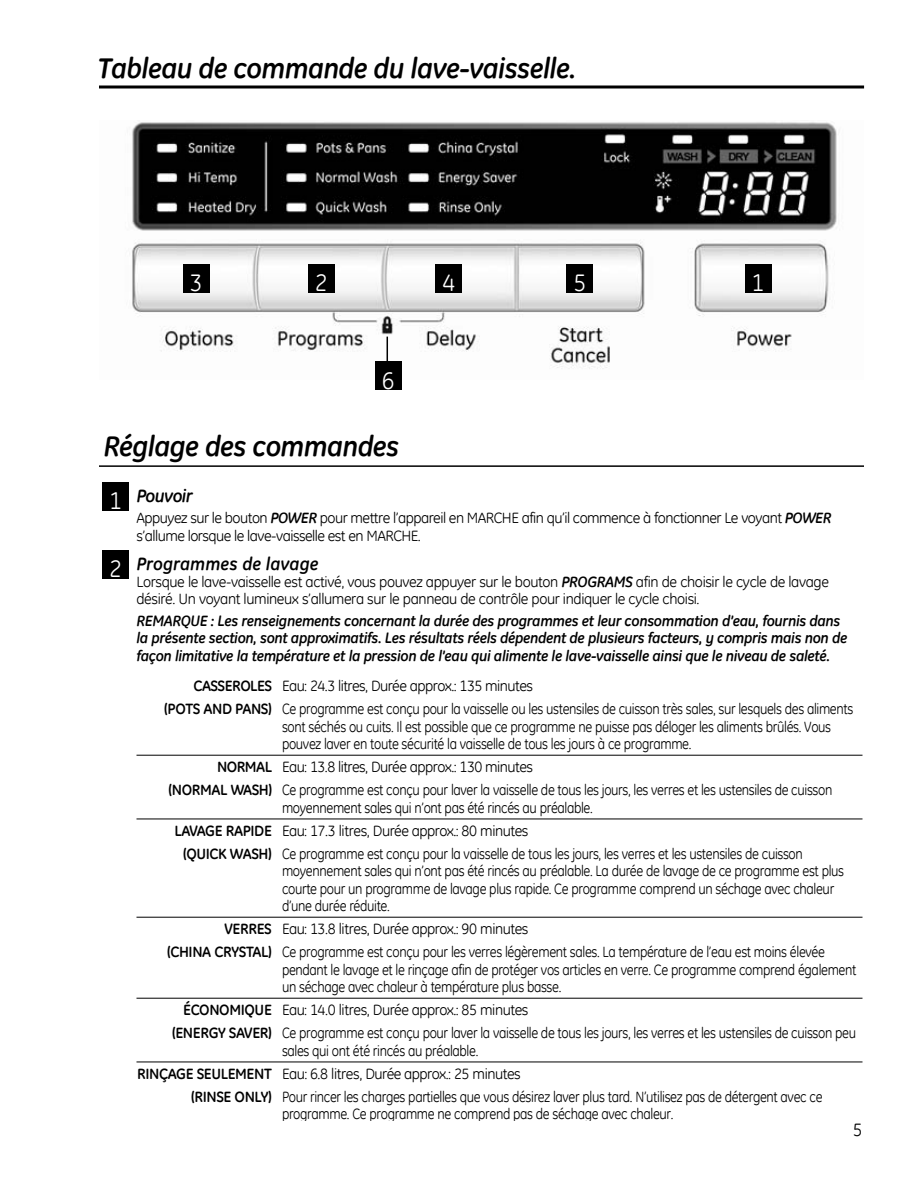
<style>
.page{position:relative;width:918px;height:1188px;background:#fff}
.page>*{position:absolute;margin:0;border:0;box-sizing:border-box;transform-origin:0 0}
.t1{font:italic 700 28.5px "GE Inspira";letter-spacing:-.025em;color:#000}
.t2{font:24px "GE Inspira";color:#fff}
.t3{font:italic 700 18px "GE Inspira";color:#000}
.t4{font:italic 700 18px "GE Inspira";letter-spacing:-.035em;color:#000}
.t5{font:18px "GE Inspira";color:#000}
.t6{font:15px/23.2px "GE Inspira";letter-spacing:-.025em;color:#000}
.t7{font:15px/17.2px "GE Inspira";letter-spacing:-.025em;color:#000;scale:.9 1}
.t8{font:italic 700 15px/17.2px "GE Inspira";letter-spacing:-.025em;color:#000}
.s1{font-weight:400;font-style:normal;font-size:24px;color:#fff}
.s2{font-weight:700;font-style:italic}
.s3{font-weight:700}
</style>
<div class="page">
<hr style="left:99px;top:86px;width:765px;height:2px;background:#000">
<hr style="left:99px;top:465px;width:765px;height:2px;background:#000">
<div style="left:102px;top:482px;width:27px;height:29px;background:#000"></div>
<div style="left:102px;top:550px;width:27px;height:29px;background:#000"></div>
<hr style="left:136px;top:755px;width:726px;height:1px;background:#000">
<hr style="left:136px;top:819px;width:726px;height:1px;background:#000">
<hr style="left:136px;top:917px;width:726px;height:1px;background:#000">
<hr style="left:136px;top:998px;width:726px;height:1px;background:#000">
<hr style="left:136px;top:1062px;width:726px;height:1px;background:#000">
<img style="left:132px;top:122px;width:705px;height:247px">
<div style="left:745px;top:264px;width:27px;height:29px;background:#000"></div>
<div style="left:435px;top:264px;width:27px;height:29px;background:#000"></div>
<div style="left:308px;top:264px;width:27px;height:29px;background:#000"></div>
<div style="left:183px;top:264px;width:27px;height:29px;background:#000"></div>
<div style="left:566px;top:264px;width:27px;height:29px;background:#000"></div>
<div style="left:375px;top:362px;width:27px;height:28px;background:#000"></div>
<svg style="left:387px;top:337px;width:1px;height:25px"></svg>
<h1 class="t1" style="left:98px;top:50px;width:480px">Tableau de commande du lave-vaisselle.</h1>
<h2 class="t2" style="left:190px;top:268px;width:14px">3</h2>
<h2 class="t2" style="left:315px;top:268px;width:14px">2</h2>
<h2 class="t2" style="left:442px;top:268px;width:14px">4</h2>
<h2 class="t2" style="left:574px;top:268px;width:14px">5</h2>
<h2 class="t2" style="left:752px;top:268px;width:14px">1</h2>
<h2 class="t2" style="left:382px;top:365px;width:14px">6</h2>
<h1 class="t1" style="left:103px;top:428px;width:297px">Réglage des commandes</h1>
<p class="t4" style="left:109px;top:484px;width:85px"><span class="s1">1</span> Pouvoir</p>
<p class="t6" style="left:136px;top:509px;width:696px;line-height:17.2px">Appuyez sur le bouton <span class="s2">POWER</span> pour mettre l’appareil en MARCHE afin qu’il commence à fonctionner Le voyant <span class="s2">POWER </span>s’allume lorsque le lave-vaisselle est en MARCHE.</p>
<p class="t3" style="left:109px;top:552px;width:211px"><span class="s1">2</span> Programmes de lavage</p>
<p class="t6" style="left:136px;top:573px;width:694px;line-height:17.2px">Lorsque le lave-vaisselle est activé, vous pouvez appuyer sur le bouton <span class="s2">PROGRAMS</span> afin de choisir le cycle de lavage désiré. Un voyant lumineux s’allumera sur le panneau de contrôle pour indiquer le cycle choisi.</p>
<p class="t8" style="left:136px;top:612px;width:712px">REMARQUE : Les renseignements concernant la durée des programmes et leur consommation d’eau, fournis dans la présente section, sont approximatifs. Les résultats réels dépendent de plusieurs facteurs, y compris mais non de façon limitative la température et la pression de l’eau qui alimente le lave-vaisselle ainsi que le niveau de saleté.</p>
<p class="t6" style="left:164px;top:674px;width:691px;text-indent:29px"><span class="s3">CASSEROLES</span> Eau: 24.3 litres, Durée approx.: 135 minutes<br><span class="s3">(POTS AND PANS)</span> Ce programme est conçu pour la vaisselle ou les ustensiles de cuisson très sales, sur lesquels des aliments</p>
<p class="t7" style="left:282px;top:717px;width:612px">sont séchés ou cuits. Il est possible que ce programme ne puisse pas déloger les aliments brûlés. Vous pouvez laver en toute sécurité la vaisselle de tous les jours à ce programme.</p>
<p class="t6" style="left:169px;top:755px;width:665px;text-indent:48px"><span class="s3">NORMAL</span> Eau: 13.8 litres, Durée approx.: 130 minutes<br><span class="s3">(NORMAL WASH)</span> Ce programme est conçu pour laver la vaisselle de tous les jours, les verres et les ustensiles de cuisson</p>
<p class="t7" style="left:282px;top:798px;width:347px">moyennement sales qui n’ont pas été rincés au préalable.</p>
<p class="t6" style="left:174px;top:819px;width:356px"><span class="s3">LAVAGE RAPIDE</span> Eau: 17.3 litres, Durée approx.: 80 minutes</p>
<p class="t7" style="left:183px;top:845px;width:690px"><span class="s3">(QUICK WASH)</span> Ce programme est conçu pour la vaisselle de tous les jours, les verres et les ustensiles de cuisson</p>
<p class="t7" style="left:282px;top:862px;width:626px">moyennement sales qui n’ont pas été rincés au préalable. La durée de lavage de ce programme est plus courte pour un programme de lavage plus rapide. Ce programme comprend un séchage avec chaleur d’une durée réduite.</p>
<p class="t6" style="left:167px;top:917px;width:659px;text-indent:58px"><span class="s3">VERRES</span> Eau: 13.8 litres, Durée approx.: 90 minutes<br><span class="s3">(CHINA CRYSTAL)</span> Ce programme est conçu pour les verres légèrement sales. La température de l’eau est moins élevée</p>
<p class="t7" style="left:282px;top:960px;width:640px">pendant le lavage et le rinçage afin de protéger vos articles en verre. Ce programme comprend également un séchage avec chaleur à température plus basse.</p>
<p class="t6" style="left:172px;top:998px;width:685px;text-indent:11px"><span class="s3">ÉCONOMIQUE</span> Eau: 14.0 litres, Durée approx.: 85 minutes<br><span class="s3">(ENERGY SAVER)</span> Ce programme est conçu pour laver la vaisselle de tous les jours, les verres et les ustensiles de cuisson peu</p>
<p class="t7" style="left:282px;top:1041px;width:220px">sales qui ont été rincés au préalable.</p>
<p class="t6" style="left:137px;top:1062px;width:385px"><span class="s3">RINÇAGE SEULEMENT</span> Eau: 6.8 litres, Durée approx.: 25 minutes</p>
<p class="t7" style="left:191px;top:1088px;width:703px"><span class="s3">(RINSE ONLY)</span> Pour rincer les charges partielles que vous désirez laver plus tard. N’utilisez pas de détergent avec ce</p>
<p class="t7" style="left:282px;top:1105px;width:437px">programme. Ce programme ne comprend pas de séchage avec chaleur.</p>
<p class="t5" style="left:853px;top:1118px;width:11px">5</p>
</div>
